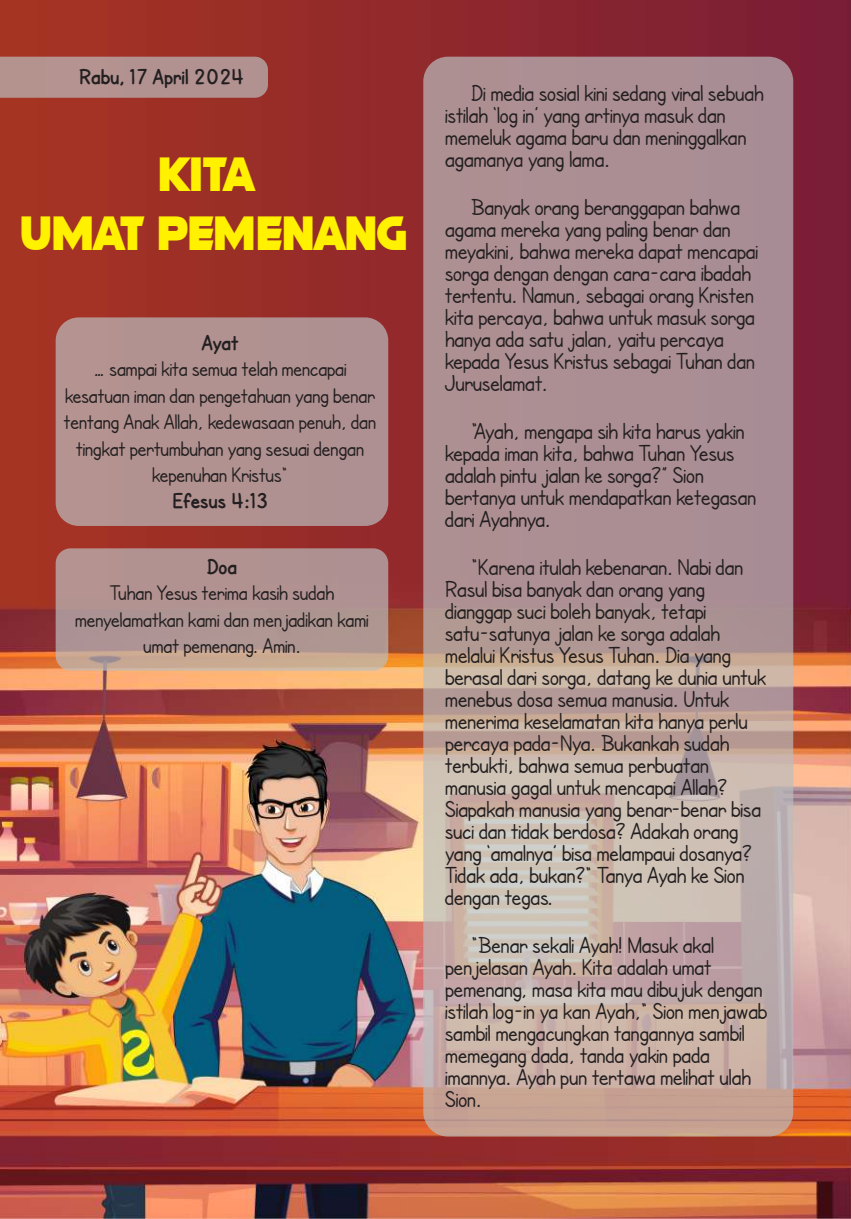
<style>
.page{position:relative;width:851px;height:1219px;background:#fff}
.page>*{position:absolute;margin:0;border:0;box-sizing:border-box;transform-origin:0 0}
.t1{font:48.8px/58.6px "Modern Machine";letter-spacing:-.015em;color:#fff100;text-align:center}
.t2{font:24px/22px "SF Cartoonist Hand";color:#231f20}
.t3{font:22px/26.4px "SF Cartoonist Hand";color:#231f20;text-align:center}
.t4{font:700 22px "SF Cartoonist Hand";color:#231f20}
</style>
<div class="page">
<img style="left:0;top:0;width:850px;height:1219px">
<svg style="left:56px;top:548px;width:332px;height:123px;background:#b39691"></svg>
<div style="left:56px;top:317px;width:332px;height:209px;background:#b19290;border-radius:23px"></div>
<svg style="left:423px;top:57px;width:370px;height:1079px;background:#b79e9c"></svg>
<div style="left:0;top:57px;width:268px;height:41px;background:#b29290"></div>
<p class="t4" style="left:79px;top:64px;width:166px">Rabu, 17 April 2024</p>
<h1 class="t1" style="left:21px;top:142px;width:388px">KITA<br>UMAT PEMENANG</h1>
<p class="t4" style="left:201px;top:330px;width:39px">Ayat</p>
<p class="t3" style="left:64px;top:356px;width:314px">… sampai kita semua telah mencapai kesatuan iman dan pengetahuan yang benar tentang Anak Allah, kedewasaan penuh, dan tingkat pertumbuhan yang sesuai dengan kepenuhan Kristus"</p>
<p class="t4" style="left:173px;top:488px;width:96px">Efesus 4:13</p>
<p class="t4" style="left:207px;top:554px;width:32px">Doa</p>
<p class="t3" style="left:75px;top:579px;width:295px">Tuhan Yesus terima kasih sudah menyelamatkan kami dan menjadikan kami umat pemenang. Amin.</p>
<p class="t2" style="left:445px;top:81px;width:320px;text-indent:26px">Di media sosial kini sedang viral sebuah istilah ‘log in’ yang artinya masuk dan memeluk agama baru dan meninggalkan agamanya yang lama.</p>
<p class="t2" style="left:445px;top:195px;width:314px;text-indent:26px">Banyak orang beranggapan bahwa agama mereka yang paling benar dan meyakini, bahwa mereka dapat mencapai sorga dengan dengan cara-cara ibadah tertentu. Namun, sebagai orang Kristen kita percaya, bahwa untuk masuk sorga hanya ada satu jalan, yaitu percaya kepada Yesus Kristus sebagai Tuhan dan Juruselamat.</p>
<p class="t2" style="left:445px;top:419px;width:312px;text-indent:26px">"Ayah, mengapa sih kita harus yakin kepada iman kita, bahwa Tuhan Yesus adalah pintu jalan ke sorga?” Sion bertanya untuk mendapatkan ketegasan dari Ayahnya.</p>
<p class="t2" style="left:445px;top:555px;width:322px;text-indent:26px">"Karena itulah kebenaran. Nabi dan Rasul bisa banyak dan orang yang dianggap suci boleh banyak, tetapi satu-satunya jalan ke sorga adalah melalui Kristus Yesus Tuhan. Dia yang berasal dari sorga, datang ke dunia untuk menebus dosa semua manusia. Untuk menerima keselamatan kita hanya perlu percaya pada-Nya. Bukankah sudah terbukti, bahwa semua perbuatan manusia gagal untuk mencapai Allah?<br>Siapakah manusia yang benar-benar bisa suci dan tidak berdosa? Adakah orang yang ‘amalnya’ bisa melampaui dosanya?<br>Tidak ada, bukan?" Tanya Ayah ke Sion dengan tegas.</p>
<p class="t2" style="left:445px;top:934px;width:323px;text-indent:26px">"Benar sekali Ayah! Masuk akal penjelasan Ayah. Kita adalah umat pemenang, masa kita mau dibujuk dengan istilah log-in ya kan Ayah," Sion menjawab sambil mengacungkan tangannya sambil memegang dada, tanda yakin pada imannya. Ayah pun tertawa melihat ulah<br>Sion.</p>
</div>
